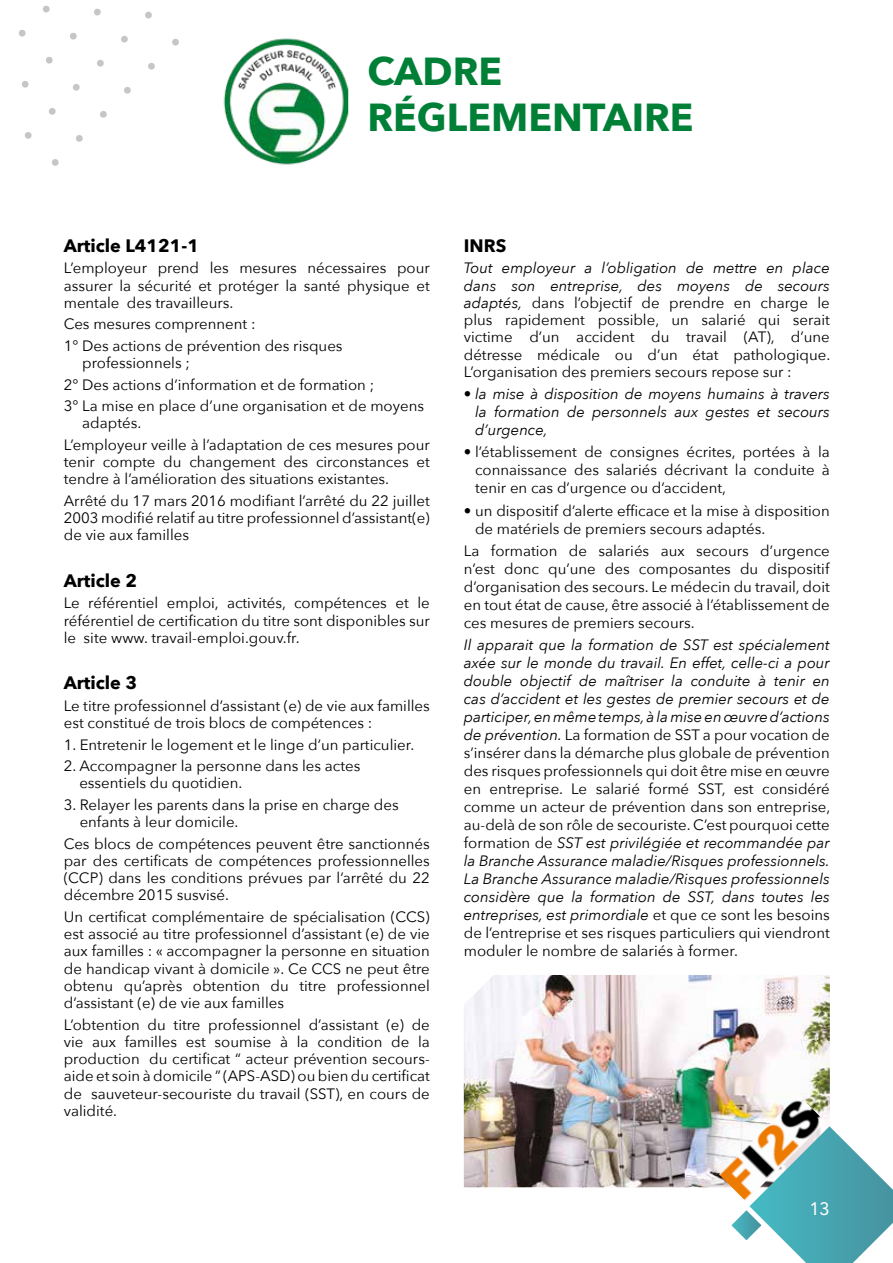
<style>
.page{position:relative;width:893px;height:1263px;background:#fff}
.page>*{position:absolute;margin:0;border:0;box-sizing:border-box;transform-origin:0 0}
.t1{font:700 39px/46.8px "Avenir Next";color:#007f37}
.t2{font:700 18px "Avenir Next";color:#000}
.t3{font:18px "Avenir";color:#fff}
.t4{font:15px/17.2px "Avenir Next";color:#000;text-align:justify}
.t5{font:italic 15px/18px "Avenir Next";color:#000;text-align:justify}
.s1{font-style:italic}
.s2{font-style:normal}
</style>
<div class="page">
<svg style="left:172px;top:38px;width:7px;height:8px"></svg>
<svg style="left:145px;top:11px;width:7px;height:8px"></svg>
<svg style="left:148px;top:63px;width:7px;height:7px"></svg>
<svg style="left:121px;top:35px;width:7px;height:8px"></svg>
<svg style="left:94px;top:8px;width:7px;height:8px"></svg>
<svg style="left:124px;top:87px;width:7px;height:7px"></svg>
<svg style="left:97px;top:60px;width:7px;height:7px"></svg>
<svg style="left:70px;top:32px;width:7px;height:8px"></svg>
<svg style="left:43px;top:5px;width:7px;height:8px"></svg>
<svg style="left:18px;top:29px;width:8px;height:8px"></svg>
<svg style="left:100px;top:111px;width:7px;height:7px"></svg>
<svg style="left:73px;top:84px;width:7px;height:7px"></svg>
<svg style="left:46px;top:57px;width:7px;height:7px"></svg>
<svg style="left:76px;top:135px;width:7px;height:7px"></svg>
<svg style="left:49px;top:108px;width:7px;height:7px"></svg>
<svg style="left:21px;top:81px;width:8px;height:7px"></svg>
<svg style="left:52px;top:159px;width:7px;height:7px"></svg>
<svg style="left:24px;top:132px;width:8px;height:7px"></svg>
<img style="left:464px;top:975px;width:366px;height:212px">
<svg style="left:731px;top:1126px;width:162px;height:137px"></svg>
<img style="left:719px;top:1095px;width:106px;height:106px">
<img style="left:223px;top:38px;width:125px;height:127px">
<h1 class="t1" style="left:367px;top:47px;width:328px">CADRE<br>RÉGLEMENTAIRE</h1>
<p class="t2" style="left:64px;top:230px;width:137px">Article L4121-1</p>
<p class="t4" style="left:64px;top:259px;width:367px">L’employeur prend les mesures nécessaires pour assurer la sécurité et protéger la santé physique et mentale des travailleurs.</p>
<p class="t4" style="left:64px;top:313px;width:280px;line-height:21.5px">Ces mesures comprennent :<br>1° Des actions de prévention des risques</p>
<p class="t4" style="left:64px;top:352px;width:362px;line-height:21.5px;text-align:left;text-indent:18px">professionnels ;<br>2° Des actions d’information et de formation ;<br>3° La mise en place d’une organisation et de moyens</p>
<p class="t4" style="left:64px;top:412px;width:367px;line-height:21.5px;text-indent:18px">adaptés.<br>L’employeur veille à l’adaptation de ces mesures pour</p>
<p class="t4" style="left:64px;top:453px;width:367px">tenir compte du changement des circonstances et tendre à l’amélioration des situations existantes.</p>
<p class="t4" style="left:64px;top:491px;width:367px">Arrêté du 17 mars 2016 modifiant l’arrêté du 22 juillet 2003 modifié relatif au titre professionnel d’assistant(e) de vie aux familles</p>
<p class="t2" style="left:64px;top:565px;width:75px">Article 2</p>
<p class="t4" style="left:64px;top:594px;width:367px">Le référentiel emploi, activités, compétences et le référentiel de certification du titre sont disponibles sur le site www. travail-emploi.gouv.fr.</p>
<p class="t2" style="left:64px;top:667px;width:75px">Article 3</p>
<p class="t4" style="left:64px;top:696px;width:367px">Le titre professionnel d’assistant (e) de vie aux familles est constitué de trois blocs de compétences :</p>
<p class="t4" style="left:64px;top:735px;width:352px">1. Entretenir le logement et le linge d’un particulier.</p>
<p class="t4" style="left:79px;top:757px;width:282px;text-indent:-16px">2. Accompagner la personne dans les actes essentiels du quotidien.</p>
<p class="t4" style="left:80px;top:795px;width:321px;text-indent:-16px">3. Relayer les parents dans la prise en charge des enfants à leur domicile.</p>
<p class="t4" style="left:64px;top:834px;width:367px">Ces blocs de compétences peuvent être sanctionnés par des certificats de compétences professionnelles (CCP) dans les conditions prévues par l’arrêté du 22 décembre 2015 susvisé.</p>
<p class="t4" style="left:64px;top:907px;width:367px">Un certificat complémentaire de spécialisation (CCS) est associé au titre professionnel d’assistant (e) de vie aux familles : « accompagner la personne en situation de handicap vivant à domicile ». Ce CCS ne peut être obtenu qu’après obtention du titre professionnel d’assistant (e) de vie aux familles</p>
<p class="t4" style="left:64px;top:1015px;width:367px">L’obtention du titre professionnel d’assistant (e) de vie aux familles est soumise à la condition de la production du certificat “ acteur prévention secours&shy;aide et soin à domicile ” (APS-ASD) ou bien du certificat de sauveteur-secouriste du travail (SST), en cours de validité.</p>
<p class="t2" style="left:464px;top:230px;width:44px">INRS</p>
<p class="t4" style="left:464px;top:259px;width:368px"><span class="s1">Tout employeur a l’obligation de mettre en place dans son entreprise, des moyens de secours adaptés,</span> dans l’objectif de prendre en charge le plus rapidement possible, un salarié qui serait victime d’un accident du travail (AT), d’une détresse médicale ou d’un état pathologique.<br>L’organisation des premiers secours repose sur :</p>
<p class="t5" style="left:475px;top:384px;width:356px;text-indent:-11px"><span class="s2">•</span> la mise à disposition de moyens humains à travers la formation de personnels aux gestes et secours d’urgence,</p>
<p class="t4" style="left:475px;top:442px;width:356px;line-height:18px;text-indent:-11px">• l’établissement de consignes écrites, portées à la connaissance des salariés décrivant la conduite à tenir en cas d’urgence ou d’accident,</p>
<p class="t4" style="left:475px;top:501px;width:356px;line-height:18px;text-indent:-11px">• un dispositif d’alerte efficace et la mise à disposition de matériels de premiers secours adaptés.</p>
<p class="t4" style="left:464px;top:541px;width:367px;line-height:18px">La formation de salariés aux secours d’urgence n’est donc qu’une des composantes du dispositif d’organisation des secours. Le médecin du travail, doit en tout état de cause, être associé à l’établissement de ces mesures de premiers secours.</p>
<p class="t5" style="left:464px;top:635px;width:368px">Il apparait que la formation de SST est spécialement axée sur le monde du travail. En effet, celle-ci a pour double objectif de maîtriser la conduite à tenir en cas d’accident et les gestes de premier secours et de participer, en même temps, à la mise en œuvre d’actions de prévention. <span class="s2">La formation de SST a pour vocation de s’insérer dans la démarche plus globale de prévention des risques professionnels qui doit être mise en œuvre en entreprise. Le salarié formé SST, est considéré comme un acteur de prévention dans son entreprise, au-delà de son rôle de secouriste. C’est pourquoi cette formation de</span> SST est privilégiée et recommandée par la Branche Assurance maladie/Risques professionnels.<br>La Branche Assurance maladie/Risques professionnels considère que la formation de SST, dans toutes les entreprises, est primordiale <span class="s2">et que ce sont les besoins de l’entreprise et ses risques particuliers qui viendront moduler le nombre de salariés à former.</span></p>
<p class="t3" style="left:809px;top:1198px;width:22px">13</p>
</div>
